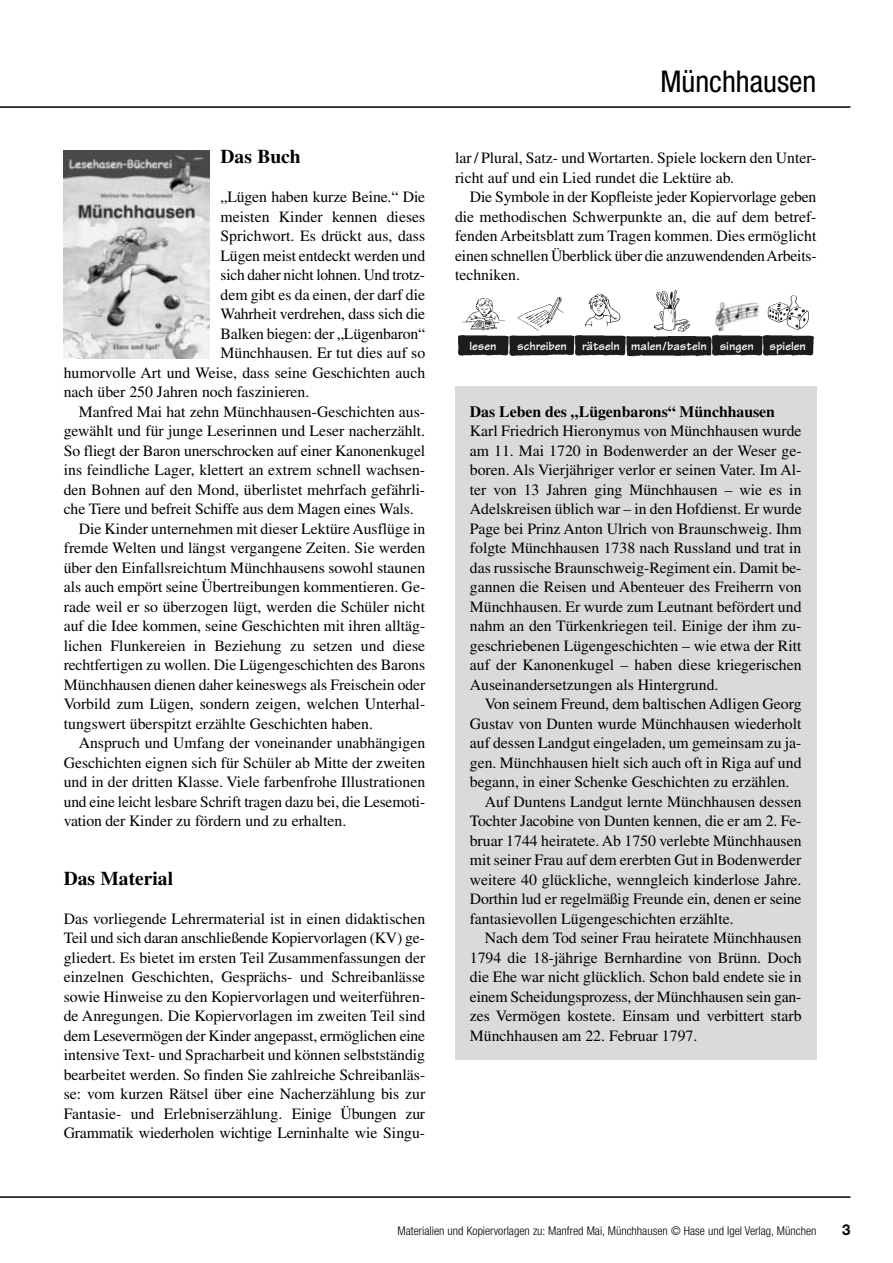
<style>
.page{position:relative;width:893px;height:1263px;background:#fff}
.page>*{position:absolute;margin:0;border:0;box-sizing:border-box;transform-origin:0 0}
.t1{font:condensed 30px "Helvetica Neue";color:#000}
.t2{font:700 19.5px "Times";color:#000}
.t3{font:15.75px/19.5px "Times";color:#000;text-align:justify}
.t4{font:700 15.75px "Times";color:#000}
.t5{font:700 15px "Helvetica Neue";color:#000}
.t6{font:700 12.6px "Tekton";color:#fff}
.t7{font:300 condensed 12px "Helvetica Neue";color:#000}
</style>
<div class="page">
<hr style="left:0;top:106px;width:850px;height:2px;background:#000">
<hr style="left:0;top:1196px;width:850px;height:2px;background:#000">
<div style="left:455px;top:386px;width:361px;height:674px;background:#dadada"></div>
<img style="left:64px;top:150px;width:146px;height:208px">
<img style="left:517px;top:297px;width:47px;height:34px">
<img style="left:585px;top:294px;width:36px;height:32px">
<img style="left:575px;top:335px;width:238px;height:22px">
<img style="left:458px;top:335px;width:117px;height:21px">
<img style="left:653px;top:290px;width:37px;height:42px">
<svg style="left:715px;top:301px;width:44px;height:31px"></svg>
<img style="left:767px;top:295px;width:42px;height:35px">
<svg style="left:462px;top:335px;width:47px;height:1px"></svg>
<img style="left:462px;top:298px;width:43px;height:33px">
<p class="t2" style="left:221px;top:145px;width:82px">Das Buch</p>
<p class="t3" style="left:221px;top:187px;width:206px">„Lügen haben kurze Beine.“ Die</p>
<p class="t3" style="left:221px;top:206px;width:206px">meisten Kinder kennen dieses</p>
<p class="t3" style="left:221px;top:226px;width:206px">Sprichwort. Es drückt aus, dass</p>
<p class="t3" style="left:221px;top:245px;width:206px">Lügen meist entdeckt werden und</p>
<p class="t3" style="left:221px;top:265px;width:205px">sich daher nicht lohnen. Und trotz-</p>
<p class="t3" style="left:221px;top:284px;width:206px">dem gibt es da einen, der darf die</p>
<p class="t3" style="left:221px;top:304px;width:206px">Wahrheit verdrehen, dass sich die</p>
<p class="t3" style="left:221px;top:323px;width:206px">Balken biegen: der „Lügenbaron“</p>
<p class="t3" style="left:221px;top:343px;width:206px">Münchhausen. Er tut dies auf so</p>
<p class="t3" style="left:64px;top:362px;width:363px">humorvolle Art und Weise, dass seine Geschichten auch</p>
<p class="t3" style="left:64px;top:382px;width:245px">nach über 250 Jahren noch faszinieren.</p>
<p class="t3" style="left:79px;top:401px;width:348px">Manfred Mai hat zehn Münchhausen-Geschichten aus-</p>
<p class="t3" style="left:64px;top:421px;width:361px">gewählt und für junge Leserinnen und Leser nacherzählt.</p>
<p class="t3" style="left:64px;top:440px;width:363px">So fliegt der Baron unerschrocken auf einer Kanonenkugel</p>
<p class="t3" style="left:64px;top:460px;width:363px">ins feindliche Lager, klettert an extrem schnell wachsen-</p>
<p class="t3" style="left:64px;top:479px;width:363px">den Bohnen auf den Mond, überlistet mehrfach gefährli-</p>
<p class="t3" style="left:64px;top:499px;width:349px">che Tiere und befreit Schiffe aus dem Magen eines Wals.</p>
<p class="t3" style="left:79px;top:518px;width:348px">Die Kinder unternehmen mit dieser Lektüre Ausflüge in</p>
<p class="t3" style="left:64px;top:538px;width:363px">fremde Welten und längst vergangene Zeiten. Sie werden</p>
<p class="t3" style="left:64px;top:557px;width:363px">über den Einfallsreichtum Münchhausens sowohl staunen</p>
<p class="t3" style="left:64px;top:577px;width:363px">als auch empört seine Übertreibungen kommentieren. Ge-</p>
<p class="t3" style="left:64px;top:596px;width:363px">rade weil er so überzogen lügt, werden die Schüler nicht</p>
<p class="t3" style="left:64px;top:616px;width:363px">auf die Idee kommen, seine Geschichten mit ihren alltäg-</p>
<p class="t3" style="left:64px;top:635px;width:363px">lichen Flunkereien in Beziehung zu setzen und diese</p>
<p class="t3" style="left:64px;top:655px;width:363px">rechtfertigen zu wollen. Die Lügengeschichten des Barons</p>
<p class="t3" style="left:64px;top:674px;width:363px">Münchhausen dienen daher keineswegs als Freischein oder</p>
<p class="t3" style="left:64px;top:694px;width:362px">Vorbild zum Lügen, sondern zeigen, welchen Unterhal-</p>
<p class="t3" style="left:64px;top:713px;width:309px">tungswert überspitzt erzählte Geschichten haben.</p>
<p class="t3" style="left:79px;top:733px;width:348px">Anspruch und Umfang der voneinander unabhängigen</p>
<p class="t3" style="left:64px;top:752px;width:363px">Geschichten eignen sich für Schüler ab Mitte der zweiten</p>
<p class="t3" style="left:64px;top:772px;width:363px">und in der dritten Klasse. Viele farbenfrohe Illustrationen</p>
<p class="t3" style="left:64px;top:791px;width:362px">und eine leicht lesbare Schrift tragen dazu bei, die Lesemoti-</p>
<p class="t3" style="left:64px;top:811px;width:282px">vation der Kinder zu fördern und zu erhalten.</p>
<p class="t2" style="left:64px;top:866px;width:111px">Das Material</p>
<p class="t3" style="left:64px;top:908px;width:363px">Das vorliegende Lehrermaterial ist in einen didaktischen Teil und sich daran anschließende Kopiervorlagen (KV) ge&shy;gliedert. Es bietet im ersten Teil Zusammenfassungen der einzelnen Geschichten, Gesprächs- und Schreibanlässe sowie Hinweise zu den Kopiervorlagen und weiterführen&shy;de Anregungen. Die Kopiervorlagen im zweiten Teil sind dem Lesevermögen der Kinder angepasst, ermöglichen eine intensive Text- und Spracharbeit und können selbstständig bearbeitet werden. So finden Sie zahlreiche Schreibanläs&shy;se: vom kurzen Rätsel über eine Nacherzählung bis zur Fantasie- und Erlebniserzählung. Einige Übungen zur Grammatik wiederholen wichtige Lerninhalte wie Singu-</p>
<h1 class="t1" style="left:660px;top:64px;width:158px">Münchhausen</h1>
<p class="t3" style="left:455px;top:148px;width:363px">lar / Plural, Satz- und Wortarten. Spiele lockern den Unter&shy;richt auf und ein Lied rundet die Lektüre ab.</p>
<p class="t3" style="left:455px;top:187px;width:363px;text-indent:15px">Die Symbole in der Kopfleiste jeder Kopiervorlage geben die methodischen Schwerpunkte an, die auf dem betref&shy;fenden Arbeitsblatt zum Tragen kommen. Dies ermöglicht einen schnellen Überblick über die anzuwendenden Arbeits&shy;techniken.</p>
<p class="t6" style="left:469px;top:338px;width:29px">lesen</p>
<p class="t6" style="left:517px;top:338px;width:238px">schreiben rätseln malen/basteln singen</p>
<p class="t6" style="left:770px;top:338px;width:38px">spielen</p>
<p class="t4" style="left:470px;top:402px;width:307px">Das Leben des „Lügenbarons“ Münchhausen</p>
<p class="t3" style="left:470px;top:421px;width:333px">Karl Friedrich Hieronymus von Münchhausen wurde am 11. Mai 1720 in Bodenwerder an der Weser ge&shy;boren. Als Vierjähriger verlor er seinen Vater. Im Al&shy;ter von 13 Jahren ging Münchhausen – wie es in Adelskreisen üblich war – in den Hofdienst. Er wurde Page bei Prinz Anton Ulrich von Braunschweig. Ihm folgte Münchhausen 1738 nach Russland und trat in das russische Braunschweig-Regiment ein. Damit be&shy;gannen die Reisen und Abenteuer des Freiherrn von Münchhausen. Er wurde zum Leutnant befördert und nahm an den Türkenkriegen teil. Einige der ihm zu&shy;geschriebenen Lügengeschichten – wie etwa der Ritt auf der Kanonenkugel – haben diese kriegerischen Auseinandersetzungen als Hintergrund.</p>
<p class="t3" style="left:485px;top:694px;width:318px">Von seinem Freund, dem baltischen Adligen Georg</p>
<p class="t3" style="left:470px;top:713px;width:333px">Gustav von Dunten wurde Münchhausen wiederholt</p>
<p class="t3" style="left:470px;top:733px;width:333px">auf dessen Landgut eingeladen, um gemeinsam zu ja-</p>
<p class="t3" style="left:470px;top:752px;width:333px">gen. Münchhausen hielt sich auch oft in Riga auf und</p>
<p class="t3" style="left:470px;top:772px;width:319px">begann, in einer Schenke Geschichten zu erzählen.</p>
<p class="t3" style="left:485px;top:791px;width:318px">Auf Duntens Landgut lernte Münchhausen dessen</p>
<p class="t3" style="left:470px;top:811px;width:332px">Tochter Jacobine von Dunten kennen, die er am 2. Fe-</p>
<p class="t3" style="left:470px;top:830px;width:333px">bruar 1744 heiratete. Ab 1750 verlebte Münchhausen</p>
<p class="t3" style="left:470px;top:850px;width:333px">mit seiner Frau auf dem ererbten Gut in Bodenwerder</p>
<p class="t3" style="left:470px;top:869px;width:331px">weitere 40 glückliche, wenngleich kinderlose Jahre.</p>
<p class="t3" style="left:470px;top:889px;width:333px">Dorthin lud er regelmäßig Freunde ein, denen er seine</p>
<p class="t3" style="left:470px;top:908px;width:263px">fantasievollen Lügengeschichten erzählte.</p>
<p class="t3" style="left:485px;top:928px;width:318px">Nach dem Tod seiner Frau heiratete Münchhausen</p>
<p class="t3" style="left:470px;top:947px;width:333px">1794 die 18-jährige Bernhardine von Brünn. Doch</p>
<p class="t3" style="left:470px;top:967px;width:333px">die Ehe war nicht glücklich. Schon bald endete sie in</p>
<p class="t3" style="left:470px;top:986px;width:332px">einem Scheidungsprozess, der Münchhausen sein gan-</p>
<p class="t3" style="left:470px;top:1006px;width:333px">zes Vermögen kostete. Einsam und verbittert starb</p>
<p class="t3" style="left:470px;top:1025px;width:227px">Münchhausen am 22. Februar 1797.</p>
<p class="t7" style="left:398px;top:1224px;width:420px">Materialien und Kopiervorlagen zu: Manfred Mai, Münchhausen © Hase und Igel Verlag, München</p>
<p class="t5" style="left:842px;top:1221px;width:10px">3</p>
</div>
